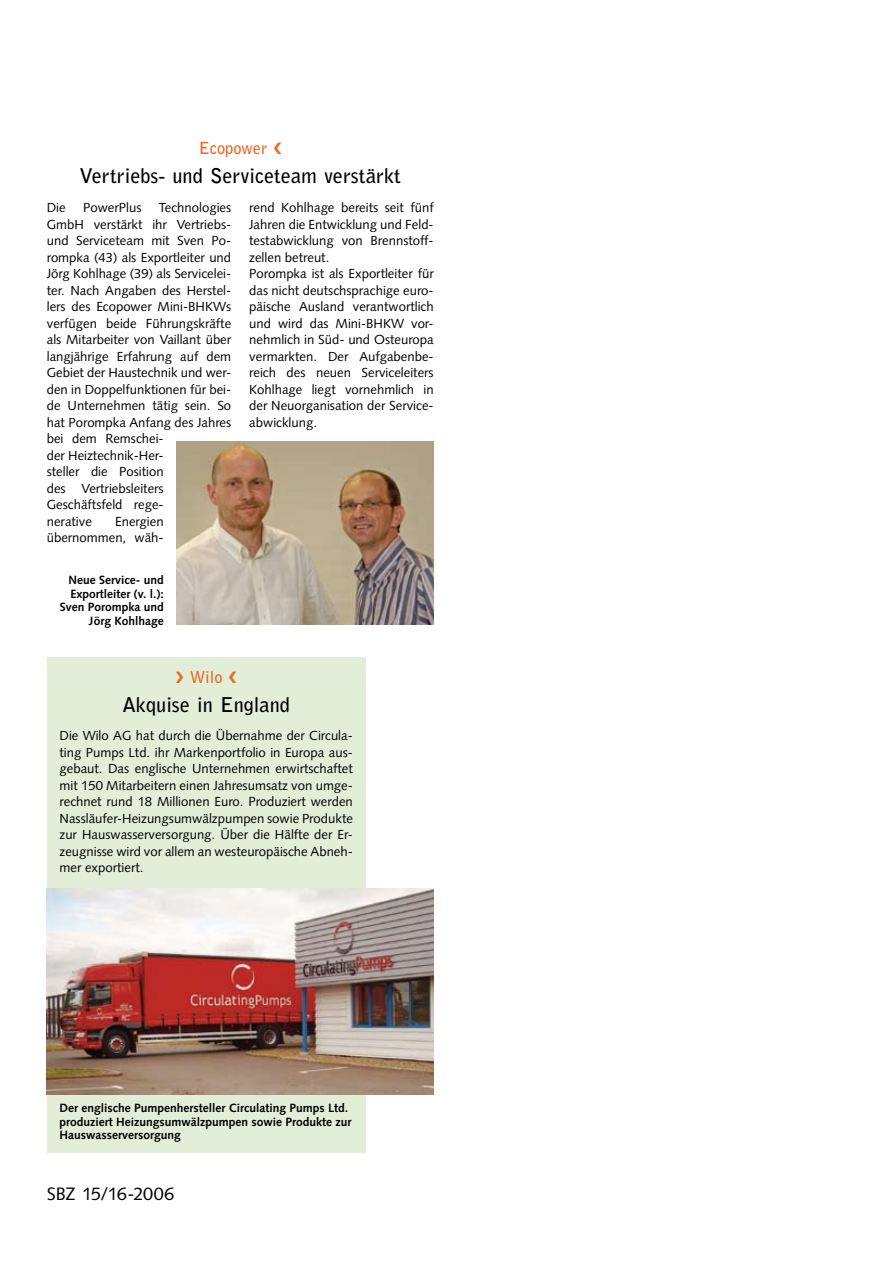
<style>
.page{position:relative;width:893px;height:1263px;background:#fff}
.page>*{position:absolute;margin:0;border:0;box-sizing:border-box;transform-origin:0 0}
.t1{font:700 20.25px "Bell Gothic Std";color:#000}
.t2{font:18px "Syntax LT Std";letter-spacing:-.01em;color:#000}
.t3{font:700 16.5px "Bell Gothic Std";color:#eb6a28}
.t4{font:13.2px/16.5px "Syntax LT Std";color:#000}
.t5{font:700 12px/13.5px "Syntax LT Std";color:#000;text-align:right}
</style>
<div class="page">
<div style="left:47px;top:658px;width:319px;height:495px;background:#e2eed8"></div>
<img style="left:176px;top:442px;width:258px;height:183px">
<img style="left:47px;top:889px;width:387px;height:206px">
<p class="t3" style="left:199px;top:138px;width:85px">Ecopower ❮</p>
<h1 class="t1" style="left:79px;top:164px;width:323px">Vertriebs- und Serviceteam verstärkt</h1>
<p class="t4" style="left:47px;top:199px;width:186px;text-indent:112px">Technologies<br>GmbH verstärkt ihr Vertriebs&shy;und Serviceteam mit Sven Po&shy;rompka (43) als Exportleiter und<br>Jörg Kohlhage (39) als Servicelei&shy;ter. Nach Angaben des Herstel&shy;lers des Ecopower Mini-BHKWs verfügen beide Führungskräfte als Mitarbeiter von Vaillant über langjährige Erfahrung auf dem<br>Gebiet der Haustechnik und wer&shy;den in Doppelfunktionen für bei&shy;de Unternehmen tätig sein. So hat Porompka Anfang des Jahres bei dem Remschei-<br>der Heiztechnik-Her-<br>steller die Position<br>des Vertriebsleiters<br>Geschäftsfeld rege-<br>nerative</p>
<p class="t4" style="left:47px;top:199px;width:20px">Die</p>
<p class="t4" style="left:83px;top:199px;width:60px">PowerPlus</p>
<p class="t4" style="left:47px;top:513px;width:118px;text-align:right">Energien übernommen, wäh-</p>
<p class="t5" style="left:60px;top:573px;width:106px">Neue Service- und<br>Exportleiter (v. l.):<br>Sven Porompka und<br>Jörg Kohlhage</p>
<p class="t4" style="left:249px;top:199px;width:186px">rend Kohlhage bereits seit fünf<br>Jahren die Entwicklung und Feld&shy;testabwicklung von Brennstoff&shy;zellen betreut.<br>Porompka ist als Exportleiter für das nicht deutschsprachige euro&shy;päische Ausland verantwortlich und wird das Mini-BHKW vor&shy;nehmlich in Süd- und Osteuropa vermarkten. Der Aufgabenbe&shy;reich des neuen Serviceleiters<br>Kohlhage liegt vornehmlich in der Neuorganisation der Service&shy;abwicklung.</p>
<p class="t3" style="left:176px;top:667px;width:63px">❯ Wilo ❮</p>
<h1 class="t1" style="left:122px;top:693px;width:169px">Akquise in England</h1>
<p class="t4" style="left:60px;top:727px;width:295px;text-align:justify">Die Wilo AG hat durch die Übernahme der Circula&shy;ting Pumps Ltd. ihr Markenportfolio in Europa aus&shy;gebaut. Das englische Unternehmen erwirtschaftet mit 150 Mitarbeitern einen Jahresumsatz von umge&shy;rechnet rund 18 Millionen Euro. Produziert werden Nassläufer-Heizungsumwälzpumpen sowie Produkte zur Hauswasserversorgung. Über die Hälfte der Er&shy;zeugnisse wird vor allem an westeuropäische Abneh&shy;mer exportiert.</p>
<p class="t5" style="left:60px;top:1101px;width:294px;text-align:left">Der englische Pumpenhersteller Circulating Pumps Ltd. produziert Heizungsumwälzpumpen sowie Produkte zur<br>Hauswasserversorgung</p>
<h2 class="t2" style="left:47px;top:1183px;width:129px">SBZ 15/16-2006</h2>
</div>
